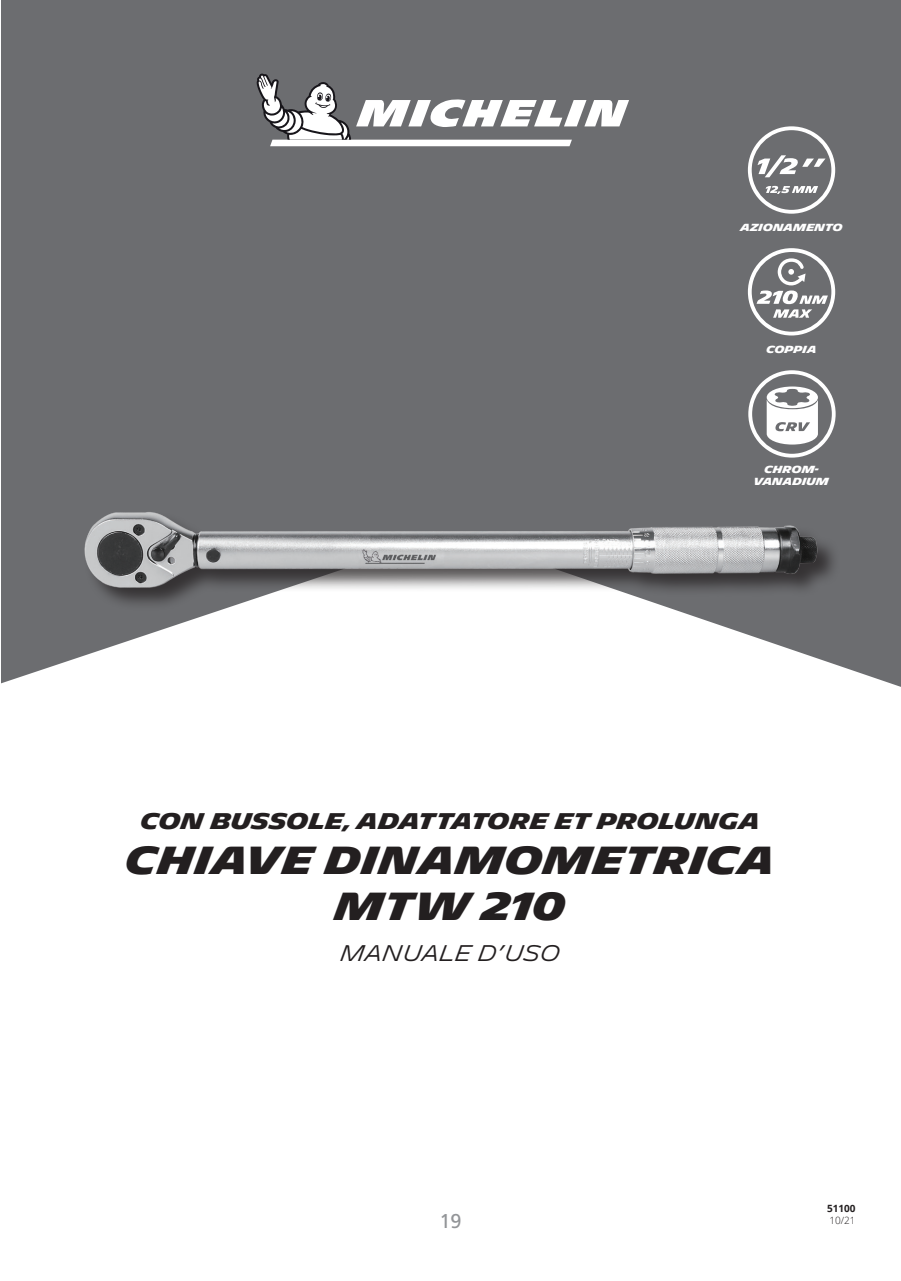
<style>
.page{position:relative;width:901px;height:1281px;background:#fff}
.page>*{position:absolute;margin:0;border:0;box-sizing:border-box;transform-origin:0 0}
.t1{font:700 38px/45.6px "Michelin";color:#231f20;text-align:center}
.t2{font:700 22px "Michelin";color:#231f20}
.t3{font:300 22px "Michelin";color:#231f20}
.t4{font:20px "Frutiger LT Std";color:#939598}
.t5{font:700 10px/12px "Michelin";color:#fff;text-align:center}
.t6{font:700 10px "Open Sans";color:#231f20}
.t7{font:300 10px "Open Sans";color:#231f20}
</style>
<div class="page">
<div style="left:0;top:0;width:901px;height:763px;background:#6c6d70"></div>
<div style="left:1px;top:647px;width:900px;height:116px;background:#fff"></div>
<img style="left:84px;top:512px;width:750px;height:135px">
<svg style="left:256px;top:74px;width:373px;height:72px"></svg>
<svg style="left:748px;top:370px;width:88px;height:87px"></svg>
<svg style="left:748px;top:126px;width:87px;height:88px"></svg>
<svg style="left:748px;top:248px;width:87px;height:87px"></svg>
<hr style="left:0;top:0;width:1px;height:1281px;background:#fff">
<p class="t5" style="left:740px;top:222px;width:104px">AZIONAMENTO</p>
<p class="t5" style="left:766px;top:344px;width:52px">COPPIA</p>
<p class="t5" style="left:754px;top:464px;width:77px">CHROM-<br>VANADIUM</p>
<h2 class="t2" style="left:141px;top:808px;width:621px">CON BUSSOLE, ADATTATORE ET PROLUNGA</h2>
<h1 class="t1" style="left:126px;top:838px;width:651px">CHIAVE DINAMOMETRICA<br>MTW 210</h1>
<h2 class="t3" style="left:340px;top:940px;width:221px">MANUALE D’USO</h2>
<h3 class="t4" style="left:439px;top:1209px;width:24px">19</h3>
<p class="t6" style="left:827px;top:1201px;width:30px">51100</p>
<p class="t7" style="left:829px;top:1214px;width:28px">10/21</p>
</div>
